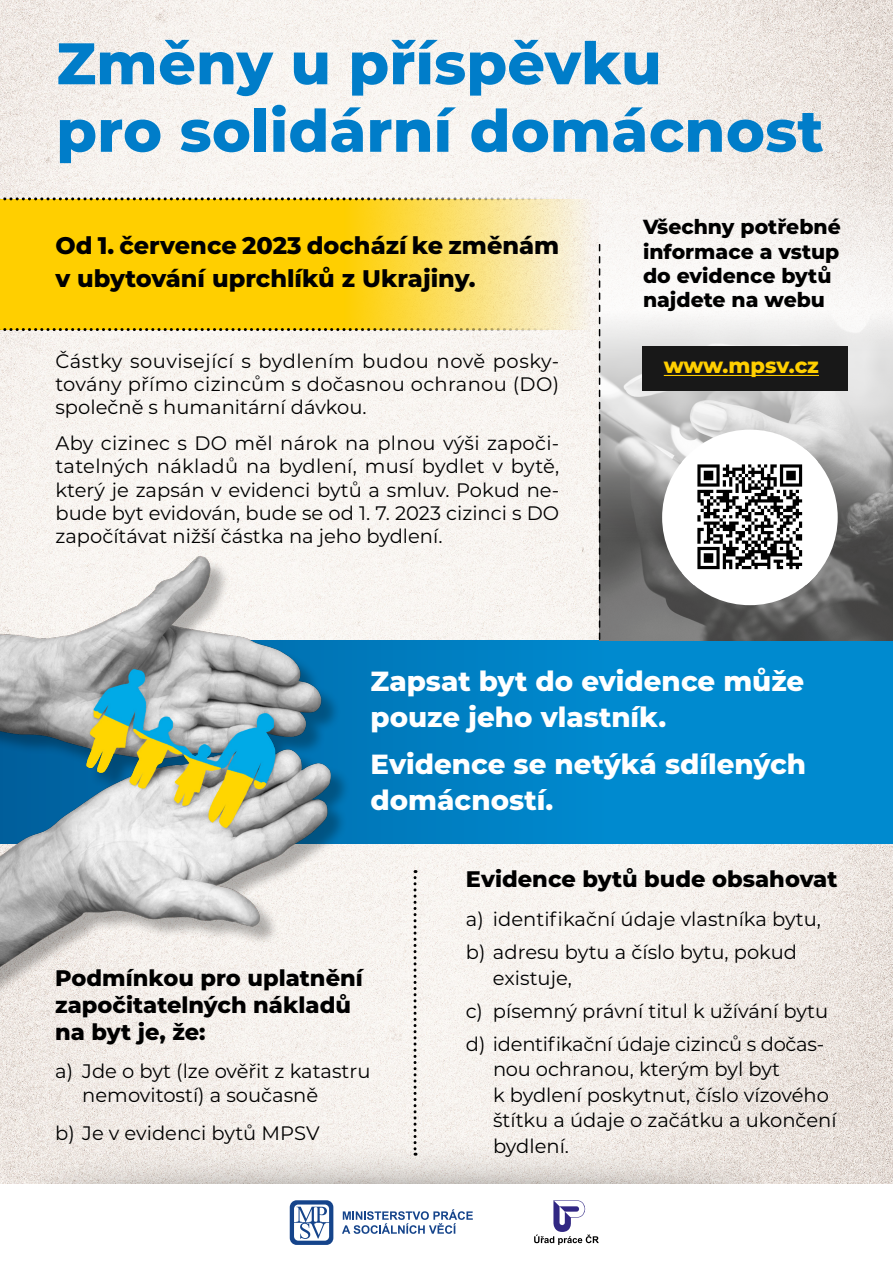
<style>
.page{position:relative;width:893px;height:1263px;background:#fff}
.page>*{position:absolute;margin:0;border:0;box-sizing:border-box;transform-origin:0 0}
.t1{font:800 58.5px/67.5px "Montserrat";letter-spacing:.005em;color:#007dc9}
.t2{font:800 27.6px/36.5px "Montserrat";color:#fff}
.t3{font:800 24px/33px "Montserrat";color:#000}
.t4{font:800 22.5px/27px "Montserrat";color:#000}
.t5{font:800 21px "Montserrat";letter-spacing:-.005em;color:#ffcf00}
.t6{font:800 20.4px/24.5px "Montserrat";color:#000}
.t7{font:19.5px/23.4px "Montserrat";color:#000}
</style>
<div class="page">
<img style="left:0;top:0;width:893px;height:1184px">
<svg style="left:534px;top:1200px;width:65px;height:45px"></svg>
<svg style="left:290px;top:1200px;width:43px;height:45px"></svg>
<svg style="left:342px;top:1209px;width:131px;height:25px"></svg>
<svg style="left:365px;top:640px;width:528px;height:203px"></svg>
<div style="left:0;top:559px;width:351px;height:441px;background:#000;opacity:.29"></div>
<img style="left:0;top:525px;width:365px;height:464px">
<svg style="left:600px;top:0;width:293px;height:214px;fill:#f1ebe7"></svg>
<img style="left:600px;top:214px;width:293px;height:426px">
<div style="left:662px;top:430px;width:176px;height:175px;background:#fff;border-radius:50%"></div>
<img style="left:682px;top:450px;width:135px;height:135px">
<svg style="left:599px;top:245px;width:1px;height:394px"></svg>
<div style="left:642px;top:346px;width:205px;height:45px;background:#181818"></div>
<hr style="left:664px;top:375px;width:155px;height:1px;background:#ffcf00">
<img style="left:23px;top:1117px;width:790px;height:67px">
<img style="left:80px;top:1134px;width:812px;height:50px">
<svg style="left:414px;top:870px;width:3px;height:286px"></svg>
<svg style="left:0;top:199px;width:599px;height:131px;fill:#ffcf00"></svg>
<svg style="left:0;top:197px;width:559px;height:3px"></svg>
<svg style="left:0;top:328px;width:559px;height:3px"></svg>
<h1 class="t1" style="left:56px;top:27px;width:769px">Změny u příspěvku<br>pro solidární domácnost</h1>
<p class="t3" style="left:55px;top:228px;width:505px">Od 1. července 2023 dochází ke změnám v ubytování uprchlíků z Ukrajiny.</p>
<p class="t7" style="left:55px;top:348px;width:505px;text-align:justify">Částky související s bydlením budou nově posky&shy;továny přímo cizincům s dočasnou ochranou (DO) společně s humanitární dávkou.</p>
<p class="t7" style="left:55px;top:430px;width:505px;text-align:justify">Aby cizinec s DO měl nárok na plnou výši započi&shy;tatelných nákladů na bydlení, musí bydlet v bytě, který je zapsán v evidenci bytů a smluv. Pokud ne&shy;bude byt evidován, bude se od 1. 7. 2023 cizinci s DO započítávat nižší částka na jeho bydlení.</p>
<p class="t6" style="left:643px;top:213px;width:199px">Všechny potřebné informace a vstup do evidence bytů najdete na webu</p>
<p class="t5" style="left:664px;top:350px;width:157px">www.mpsv.cz</p>
<h2 class="t2" style="left:370px;top:661px;width:435px">Zapsat byt do evidence může pouze jeho vlastník.</h2>
<h2 class="t2" style="left:370px;top:744px;width:437px">Evidence se netýká sdílených domácností.</h2>
<p class="t4" style="left:55px;top:963px;width:309px">Podmínkou pro uplatnění započitatelných nákladů na byt je, že:</p>
<p class="t7" style="left:82px;top:1059px;width:290px;text-indent:-27px">a) Jde o byt (lze ověřit z katastru nemovitostí) a současně</p>
<p class="t7" style="left:55px;top:1120px;width:266px">b) Je v evidenci bytů MPSV</p>
<p class="t4" style="left:466px;top:864px;width:373px">Evidence bytů bude obsahovat</p>
<p class="t7" style="left:466px;top:902px;width:357px;line-height:33px">a) identifikační údaje vlastníka bytu, b) adresu bytu a číslo bytu, pokud</p>
<p class="t7" style="left:466px;top:960px;width:364px;line-height:33px;text-indent:27px">existuje,<br>c) písemný právní titul k užívání bytu d) identifikační údaje cizinců s dočas-</p>
<p class="t7" style="left:493px;top:1056px;width:345px;line-height:25.5px">nou ochranou, kterým byl byt<br>k bydlení poskytnut, číslo vízového štítku a údaje o začátku a ukončení bydlení.</p>
</div>
